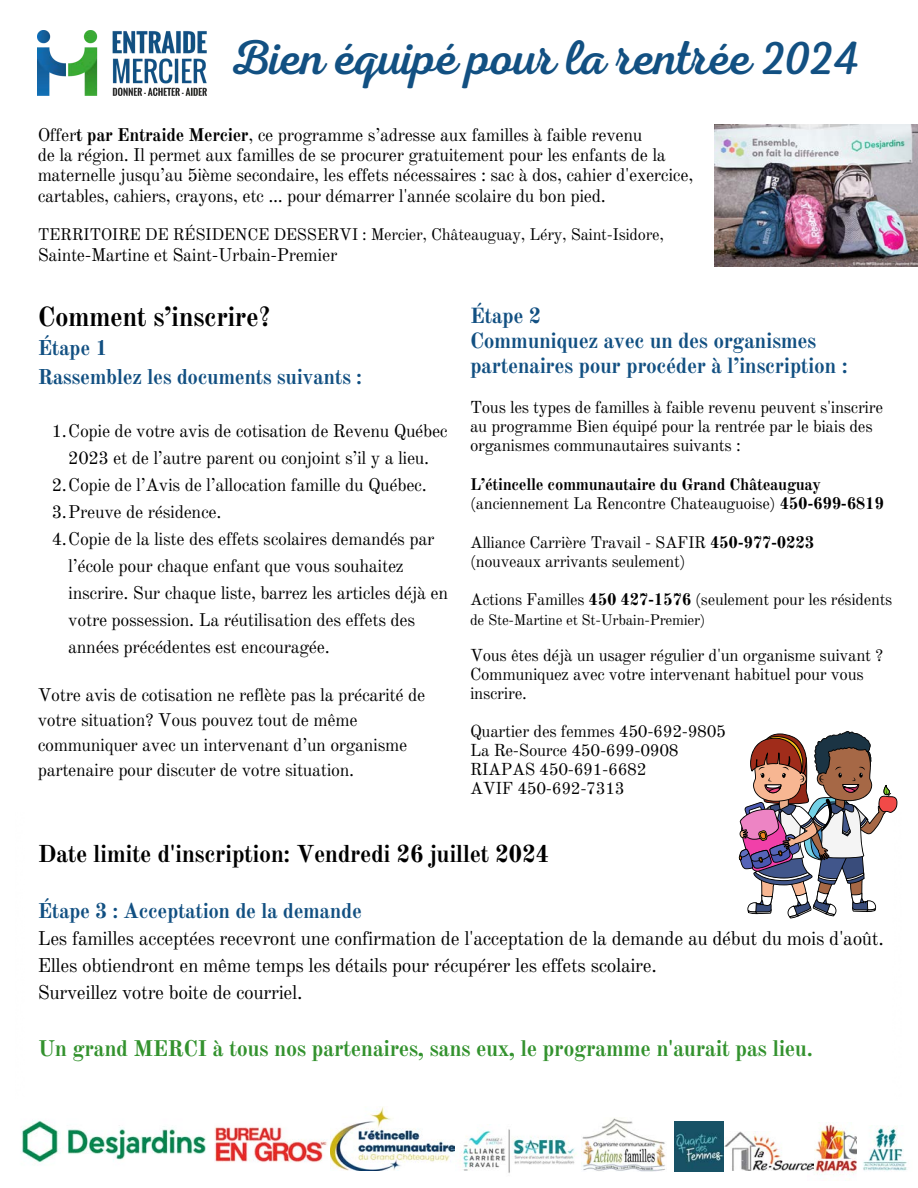
<style>
.page{position:relative;width:918px;height:1188px;background:#fff}
.page>*{position:absolute;margin:0;border:0;box-sizing:border-box;transform-origin:0 0}
.t1{font:49.2px "Nexa Script";letter-spacing:-.02em;color:#125082}
.t2{font:700 27px "Old Standard";letter-spacing:-.02em;color:#000}
.t3{font:700 24px "Old Standard";letter-spacing:-.02em;color:#000}
.t4{font:700 22.2px "Old Standard";letter-spacing:-.02em;color:#33922e}
.t5{font:700 21.45px/24.8px "Old Standard";letter-spacing:-.02em;color:#125082}
.t6{font:700 21px/29.2px "Old Standard";letter-spacing:-.02em;color:#125082}
.t7{font:19.5px/27px "Old Standard";letter-spacing:-.02em;color:#000}
.t8{font:18px/27px "Old Standard";letter-spacing:-.02em;color:#000}
.t9{font:16.95px/19.2px "Old Standard";letter-spacing:-.02em;color:#000}
.t10{font:16.5px/19.2px "Old Standard";letter-spacing:-.02em;color:#000}
.t11{font:700 16.5px/19.2px "Old Standard";letter-spacing:-.02em;color:#000}
.t12{font:15px "Old Standard";letter-spacing:-.02em;color:#000}
.s1{font-weight:700}
.s2{font-weight:400}
</style>
<div class="page">
<svg style="left:744px;top:731px;width:153px;height:81px"></svg>
<img style="left:38px;top:30px;width:168px;height:65px">
<img style="left:581px;top:1118px;width:85px;height:53px">
<img style="left:813px;top:1124px;width:44px;height:52px">
<img style="left:674px;top:1122px;width:50px;height:49px">
<img style="left:724px;top:1132px;width:89px;height:39px">
<img style="left:214px;top:1127px;width:117px;height:36px">
<img style="left:21px;top:1120px;width:185px;height:43px">
<img style="left:460px;top:1129px;width:116px;height:44px">
<img style="left:863px;top:1126px;width:44px;height:45px">
<img style="left:738px;top:812px;width:155px;height:107px">
<img style="left:715px;top:125px;width:203px;height:142px">
<img style="left:331px;top:1107px;width:124px;height:64px">
<h4 class="t1" style="left:229px;top:29px;width:633px">Bien équipé pour la rentrée 2024</h4>
<p class="t8" style="left:38px;top:125px;width:657px;line-height:20.2px">Offer<span class="s1">t par Entraide Mercier</span>, ce programme s’adresse aux familles à faible revenu<br>de la région. Il permet aux familles de se procurer gratuitement pour les enfants de la maternelle jusqu’au 5ième secondaire, les effets nécessaires : sac à dos, cahier d'exercice, cartables, cahiers, crayons, etc ... pour démarrer l'année scolaire du bon pied.</p>
<h6 class="t10" style="left:38px;top:225px;width:628px">TERRITOIRE DE RÉSIDENCE DESSERVI : Mercier, Châteauguay, Léry, Saint-Isidore,</h6>
<h6 class="t8" style="left:38px;top:242px;width:301px">Sainte-Martine et Saint-Urbain-Premier</h6>
<h6 class="t2" style="left:38px;top:301px;width:235px">Comment s’inscrire?</h6>
<p class="t6" style="left:38px;top:333px;width:326px">Étape 1<br>Rassemblez les documents suivants :</p>
<p class="t8" style="left:52px;top:418px;width:398px;text-align:center">1.Copie de votre avis de cotisation de Revenu Québec<br>2023 et de l’autre parent ou conjoint s’il y a lieu.</p>
<p class="t8" style="left:52px;top:472px;width:377px">2.Copie de l’Avis de l’allocation famille du Québec.</p>
<p class="t8" style="left:52px;top:499px;width:171px">3.Preuve de résidence.</p>
<h6 class="t8" style="left:68px;top:526px;width:381px;text-indent:-17px">4.Copie de la liste des effets scolaires demandés par l’école pour chaque enfant que vous souhaitez inscrire. Sur chaque liste, barrez les articles déjà en votre possession. La réutilisation des effets des années précédentes est encouragée.</h6>
<p class="t8" style="left:38px;top:683px;width:389px;line-height:24.8px">Votre avis de cotisation ne reflète pas la précarité de votre situation? Vous pouvez tout de même communiquer avec un intervenant d’un organisme partenaire pour discuter de votre situation.</p>
<p class="t5" style="left:470px;top:304px;width:379px">Étape 2<br>Communiquez avec un des organismes partenaires pour procéder à l’inscription :</p>
<h3 class="t9" style="left:470px;top:398px;width:415px">Tous les types de familles à faible revenu peuvent s'inscrire au programme Bien équipé pour la rentrée par le biais des</h3>
<h5 class="t9" style="left:470px;top:436px;width:272px">organismes communautaires suivants :</h5>
<h5 class="t11" style="left:470px;top:475px;width:415px">L’étincelle communautaire du Grand Châteauguay <span class="s2">(anciennement La Rencontre Chateauguoise)</span> 450-699-6819</h5>
<h3 class="t10" style="left:470px;top:533px;width:346px">Alliance Carrière Travail - SAFIR <span class="s1">450-977-0223 </span>(nouveaux arrivants seulement)</h3>
<p class="t10" style="left:470px;top:590px;width:424px">Actions Familles <span class="s1">450 427-1576</span> (seulement pour les résidents</p>
<p class="t12" style="left:470px;top:610px;width:237px">de Ste-Martine et St-Urbain-Premier)</p>
<p class="t9" style="left:470px;top:645px;width:415px">Vous êtes déjà un usager régulier d'un organisme suivant ?<br>Communiquez avec votre intervenant habituel pour vous</p>
<p class="t9" style="left:470px;top:684px;width:58px">inscrire.</p>
<p class="t9" style="left:470px;top:722px;width:258px">Quartier des femmes 450-692-9805</p>
<p class="t9" style="left:470px;top:741px;width:210px">La Re-Source 450-699-0908<br>RIAPAS 450-691-6682<br>AVIF 450-692-7313</p>
<p class="t3" style="left:38px;top:839px;width:513px">Date limite d'inscription: Vendredi 26 juillet 2024</p>
<p class="t6" style="left:38px;top:896px;width:326px">Étape 3 : Acceptation de la demande</p>
<p class="t7" style="left:38px;top:925px;width:848px">Les familles acceptées recevront une confirmation de l'acceptation de la demande au début du mois d'août.<br>Elles obtiendront en même temps les détails pour récupérer les effets scolaire.<br>Surveillez votre boite de courriel.</p>
<p class="t4" style="left:38px;top:1035px;width:777px">Un grand MERCI à tous nos partenaires, sans eux, le programme n'aurait pas lieu.</p>
</div>
